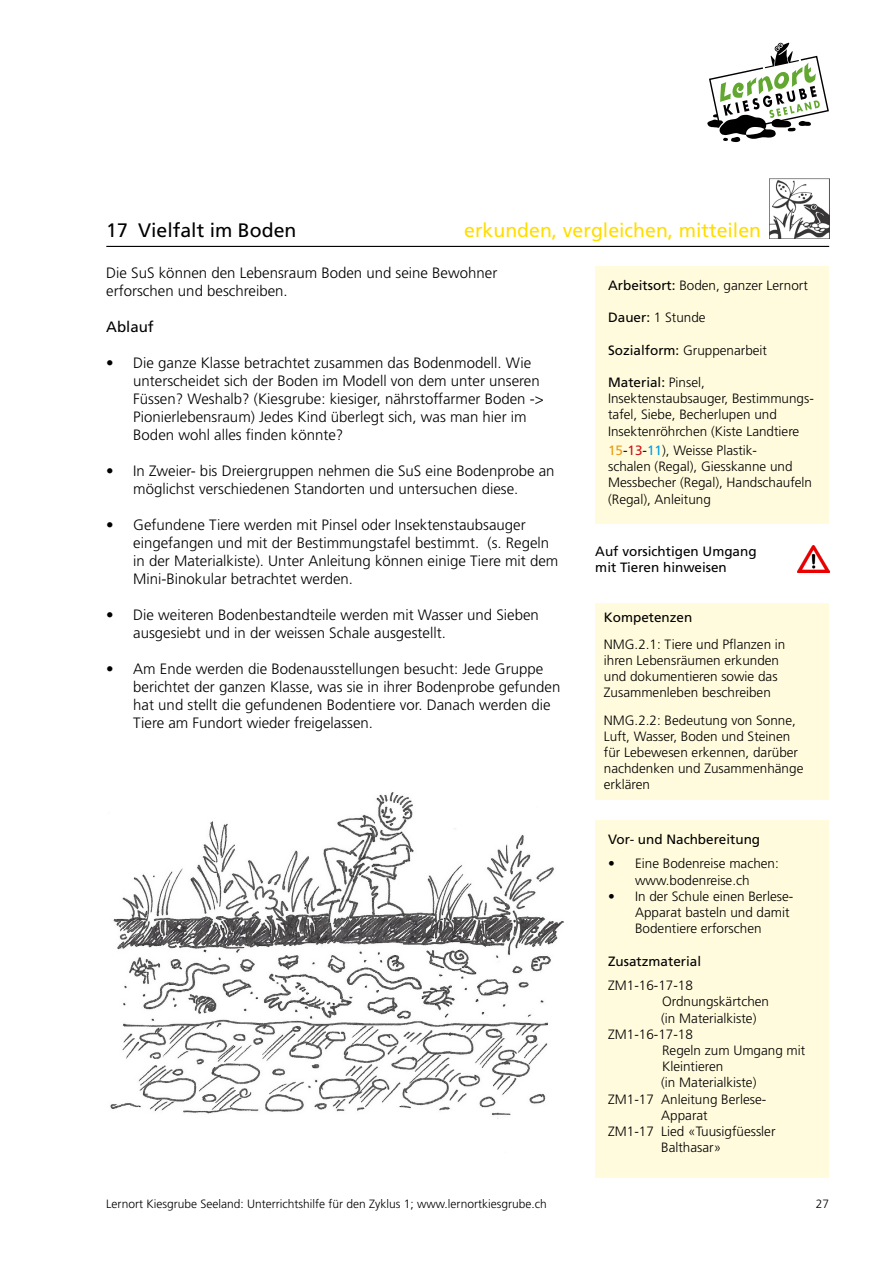
<style>
.page{position:relative;width:893px;height:1263px;background:#fff}
.page>*{position:absolute;margin:0;border:0;box-sizing:border-box;transform-origin:0 0}
.t1{font:19.5px "Frutiger LT Std";color:#ffde00}
.t2{font:19.5px "Frutiger LT Std";color:#000}
.t3{font:300 15px/18px "Frutiger LT Std";color:#000}
.t4{font:15px "Frutiger LT Std";color:#000}
.t5{font:300 13.5px/16.2px "Frutiger LT Std";color:#000}
.t6{font:13.5px/16.2px "Frutiger LT Std";color:#000}
.t7{font:300 12px "Frutiger LT Std";color:#000}
.s1{font-weight:400}
.s2{font-weight:400;color:#e89b14}
.s3{font-weight:400;color:#cd1719}
.s4{font-weight:400;color:#009fe3}
</style>
<div class="page">
<svg style="left:707px;top:43px;width:122px;height:99px"></svg>
<hr style="left:106px;top:246px;width:723px;height:1px;background:#000">
<img style="left:770px;top:179px;width:59px;height:59px">
<div style="left:595px;top:267px;width:234px;height:257px;background:#fffbdc"></div>
<div style="left:595px;top:821px;width:234px;height:357px;background:#fffbdc"></div>
<div style="left:595px;top:603px;width:234px;height:197px;background:#fffbdc"></div>
<img style="left:797px;top:546px;width:32px;height:26px">
<img style="left:110px;top:792px;width:453px;height:327px">
<h1 class="t2" style="left:106px;top:219px;width:192px">17 Vielfalt im Boden</h1>
<h1 class="t1" style="left:464px;top:219px;width:298px">erkunden, vergleichen, mitteilen</h1>
<p class="t3" style="left:106px;top:264px;width:392px">Die SuS können den Lebensraum Boden und seine Bewohner erforschen und beschreiben.</p>
<p class="t4" style="left:106px;top:318px;width:49px">Ablauf</p>
<p class="t3" style="left:133px;top:354px;width:412px;text-indent:-27px">• Die ganze Klasse betrachtet zusammen das Bodenmodell. Wie unterscheidet sich der Boden im Modell von dem unter unseren Füssen? Weshalb? (Kiesgrube: kiesiger, nährstoffarmer Boden -&gt; Pionierlebensraum) Jedes Kind überlegt sich, was man hier im Boden wohl alles finden könnte?</p>
<p class="t3" style="left:133px;top:462px;width:423px;text-indent:-27px">• In Zweier- bis Dreiergruppen nehmen die SuS eine Bodenprobe an möglichst verschiedenen Standorten und untersuchen diese.</p>
<p class="t3" style="left:133px;top:516px;width:427px;text-indent:-27px">• Gefundene Tiere werden mit Pinsel oder Insektenstaubsauger eingefangen und mit der Bestimmungstafel bestimmt. (s. Regeln in der Materialkiste). Unter Anleitung können einige Tiere mit dem Mini-Binokular betrachtet werden.</p>
<p class="t3" style="left:133px;top:606px;width:407px;text-indent:-27px">• Die weiteren Bodenbestandteile werden mit Wasser und Sieben ausgesiebt und in der weissen Schale ausgestellt.</p>
<p class="t3" style="left:133px;top:660px;width:429px;text-indent:-27px">• Am Ende werden die Bodenausstellungen besucht: Jede Gruppe berichtet der ganzen Klasse, was sie in ihrer Bodenprobe gefunden hat und stellt die gefundenen Bodentiere vor. Danach werden die Tiere am Fundort wieder freigelassen.</p>
<p class="t5" style="left:608px;top:277px;width:201px"><span class="s1">Arbeitsort:</span> Boden, ganzer Lernort</p>
<p class="t5" style="left:608px;top:310px;width:99px"><span class="s1">Dauer:</span> 1 Stunde</p>
<p class="t5" style="left:608px;top:342px;width:161px"><span class="s1">Sozialform:</span> Gruppenarbeit</p>
<p class="t5" style="left:608px;top:374px;width:207px"><span class="s1">Material:</span> Pinsel,<br>Insektenstaubsauger, Bestimmungs&shy;tafel, Siebe, Becherlupen und<br>Insektenröhrchen (Kiste Landtiere</p>
<p class="t5" style="left:608px;top:442px;width:206px"><span class="s2">15</span><span class="s1">-</span><span class="s3">13</span><span class="s1">-</span><span class="s4">11</span>), Weisse Plastik-<br>schalen (Regal), Giesskanne und<br>Messbecher (Regal), Handschaufeln (Regal), Anleitung</p>
<p class="t6" style="left:595px;top:543px;width:163px">Auf vorsichtigen Umgang mit Tieren hinweisen</p>
<p class="t6" style="left:604px;top:609px;width:90px">Kompetenzen</p>
<p class="t5" style="left:604px;top:636px;width:183px">NMG.2.1: Tiere und Pflanzen in ihren Lebensräumen erkunden und dokumentieren sowie das<br>Zusammenleben beschreiben</p>
<p class="t5" style="left:604px;top:712px;width:201px">NMG.2.2: Bedeutung von Sonne,<br>Luft, Wasser, Boden und Steinen für Lebewesen erkennen, darüber nachdenken und Zusammenhänge erklären</p>
<p class="t6" style="left:608px;top:831px;width:154px">Vor- und Nachbereitung</p>
<p class="t5" style="left:608px;top:856px;width:172px;text-align:center">• Eine Bodenreise machen: www.bodenreise.ch</p>
<p class="t5" style="left:635px;top:888px;width:159px;text-indent:-27px">• In der Schule einen Berlese-<br>Apparat basteln und damit<br>Bodentiere erforschen</p>
<p class="t6" style="left:608px;top:953px;width:95px">Zusatzmaterial</p>
<p class="t5" style="left:608px;top:978px;width:86px">ZM1-16-17-18</p>
<p class="t5" style="left:662px;top:994px;width:109px">Ordnungskärtchen</p>
<p class="t5" style="left:661px;top:1010px;width:97px">(in Materialkiste)</p>
<p class="t5" style="left:608px;top:1026px;width:86px">ZM1-16-17-18</p>
<p class="t5" style="left:662px;top:1042px;width:145px">Regeln zum Umgang mit</p>
<p class="t5" style="left:662px;top:1059px;width:63px">Kleintieren</p>
<p class="t5" style="left:661px;top:1075px;width:97px">(in Materialkiste)</p>
<p class="t5" style="left:608px;top:1091px;width:158px">ZM1-17 Anleitung Berlese-</p>
<p class="t5" style="left:661px;top:1107px;width:48px">Apparat</p>
<p class="t5" style="left:608px;top:1123px;width:169px">ZM1-17 Lied «Tuusigfüessler</p>
<p class="t5" style="left:661px;top:1140px;width:62px">Balthasar»</p>
<p class="t7" style="left:106px;top:1197px;width:442px">Lernort Kiesgrube Seeland: Unterrichtshilfe für den Zyklus 1; www.lernortkiesgrube.ch</p>
<p class="t7" style="left:816px;top:1197px;width:15px">27</p>
</div>
